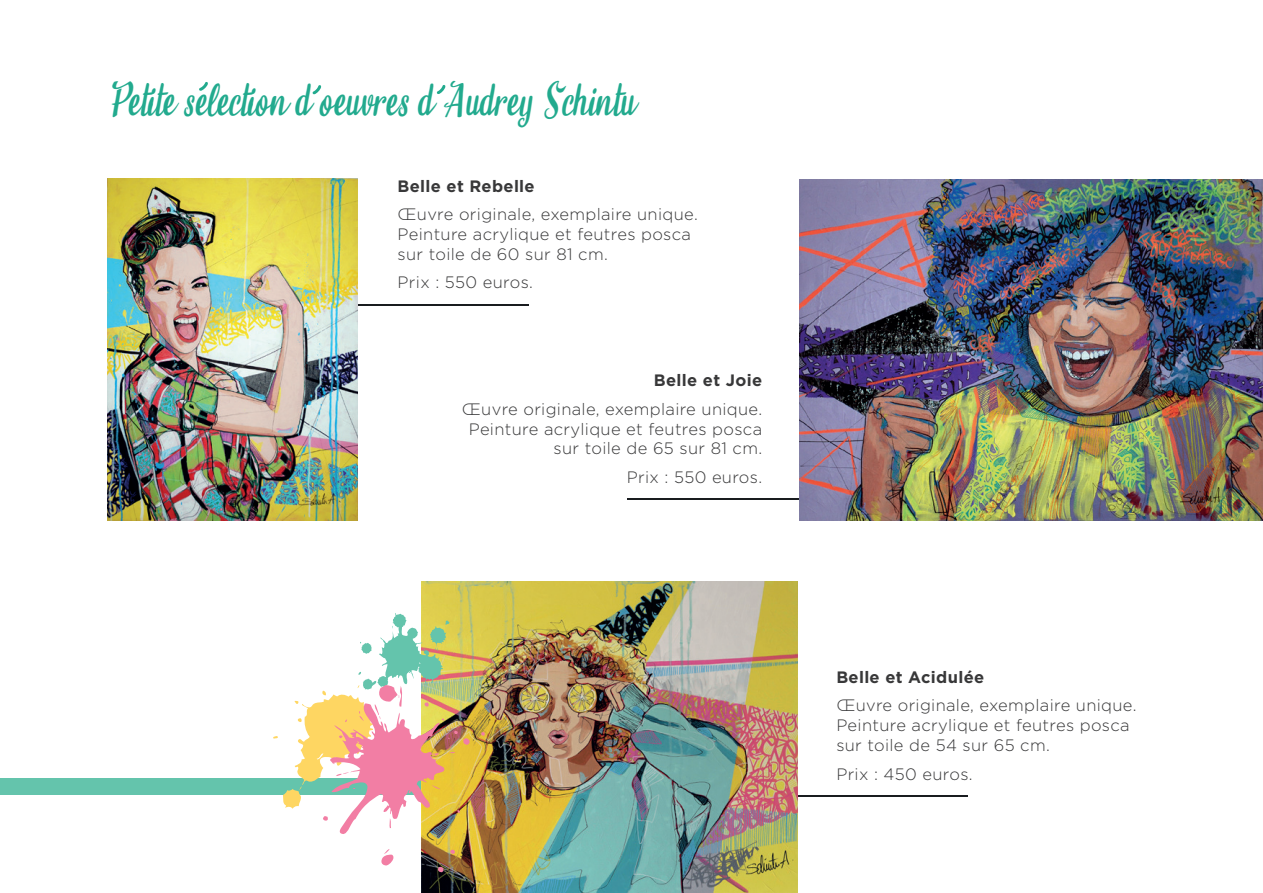
<style>
.page{position:relative;width:1263px;height:893px;background:#fff}
.page>*{position:absolute;margin:0;border:0;box-sizing:border-box;transform-origin:0 0}
.t1{font:46.5px "Believeit";color:#22aa8e}
.t2{font:300 16.5px/19.8px "Gotham";letter-spacing:.02em;color:#383839}
.t3{font:700 16.5px "Gotham";letter-spacing:.02em;color:#383839}
</style>
<div class="page">
<hr style="left:791px;top:795px;width:177px;height:1px;background:#191c1f">
<div style="left:0;top:779px;width:456px;height:16px;background:#64c4ac"></div>
<hr style="left:627px;top:499px;width:177px;height:1px;background:#191c1f">
<hr style="left:352px;top:304px;width:177px;height:1px;background:#191c1f">
<svg style="left:312px;top:85px;width:10px;height:10px"></svg>
<svg style="left:436px;top:85px;width:10px;height:9px"></svg>
<img style="left:107px;top:179px;width:251px;height:342px">
<img style="left:799px;top:179px;width:464px;height:341px">
<img style="left:422px;top:581px;width:375px;height:312px">
<svg style="left:273px;top:613px;width:212px;height:259px"></svg>
<svg style="left:199px;top:82px;width:9px;height:9px"></svg>
<h1 class="t1" style="left:107px;top:78px;width:531px">Petite selection d oeuvres d Audrey Schintu</h1>
<p class="t3" style="left:398px;top:175px;width:139px">Belle et Rebelle</p>
<p class="t2" style="left:398px;top:204px;width:302px">Œuvre originale, exemplaire unique.<br>Peinture acrylique et feutres posca sur toile de 60 sur 81 cm.</p>
<p class="t2" style="left:398px;top:272px;width:137px">Prix : 550 euros.</p>
<p class="t3" style="left:654px;top:370px;width:110px">Belle et Joie</p>
<p class="t2" style="left:462px;top:399px;width:302px;text-align:right">Œuvre originale, exemplaire unique.<br>Peinture acrylique et feutres posca sur toile de 65 sur 81 cm.</p>
<p class="t2" style="left:627px;top:467px;width:137px">Prix : 550 euros.</p>
<p class="t3" style="left:836px;top:666px;width:149px">Belle et Acidulée</p>
<p class="t2" style="left:836px;top:695px;width:302px">Œuvre originale, exemplaire unique.<br>Peinture acrylique et feutres posca sur toile de 54 sur 65 cm.</p>
<p class="t2" style="left:836px;top:763px;width:138px">Prix : 450 euros.</p>
</div>
